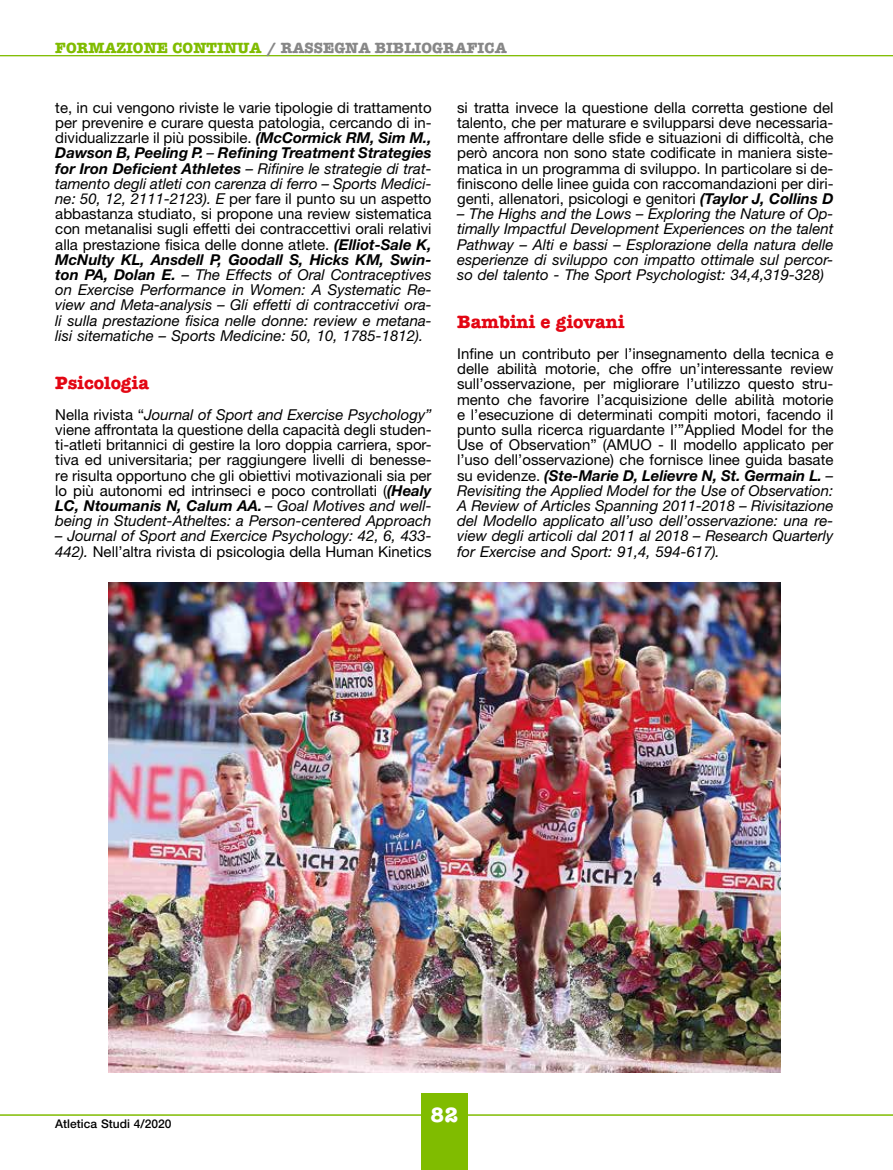
<style>
.page{position:relative;width:893px;height:1170px;background:#fff}
.page>*{position:absolute;margin:0;border:0;box-sizing:border-box;transform-origin:0 0}
.t1{font:700 21px "American Typewriter Std";color:#fff}
.t2{font:700 18px "American Typewriter Std";color:#e30613}
.t3{font:15px/15.1px "Helvetica Neue LT Std";color:#000;text-align:justify}
.t4{font:italic 15px/15.1px "Helvetica Neue LT Std";color:#000;text-align:justify}
.t5{font:700 15px "American Typewriter Std";color:#878787}
.t6{font:500 12px "Helvetica Neue LT Std";color:#000}
.s1{color:#80bc00}
.s2{font-style:normal}
.s3{font-weight:700}
.s4{font-style:italic}
.s5{font-weight:700;font-style:italic}
</style>
<div class="page">
<hr style="left:0;top:55px;width:893px;height:1px;background:#80bc00">
<hr style="left:0;top:1114px;width:893px;height:1px;background:#80bc00">
<div style="left:421px;top:1093px;width:47px;height:76px;background:#80bc00"></div>
<img style="left:108px;top:583px;width:672px;height:488px">
<p class="t5" style="left:55px;top:39px;width:453px"><span class="s1">FORMAZIONE CONTINUA</span> / RASSEGNA BIBLIOGRAFICA</p>
<p class="t4" style="left:55px;top:100px;width:378px"><span class="s2">te, in cui vengono riviste le varie tipologie di trattamento per prevenire e curare questa patologia, cercando di in&shy;dividualizzarle il più possibile.</span> <span class="s3">(McCormick RM, Sim M., Dawson B, Peeling P.</span> – <span class="s3">Refining Treatment Strategies for Iron Deficient Athletes</span> – Rifinire le strategie di trat&shy;tamento degli atleti con carenza di ferro – Sports Medici&shy;ne: 50, 12, 2111-2123). E <span class="s2">per fare il punto su un aspetto abbastanza studiato, si propone una review sistematica con metanalisi sugli effetti dei contraccettivi orali relativi alla prestazione fisica delle donne atlete.</span> <span class="s3">(Elliot-Sale K, McNulty KL, Ansdell P, Goodall S, Hicks KM, Swin&shy;ton PA, Dolan E.</span> – The Effects of Oral Contraceptives on Exercise Performance in Women: A Systematic Re&shy;view and Meta-analysis – Gli effetti di contraccetivi ora&shy;li sulla prestazione fisica nelle donne: review e metana&shy;lisi sitematiche – Sports Medicine: 50, 10, 1785-1812).</p>
<p class="t2" style="left:55px;top:372px;width:95px">Psicologia</p>
<p class="t3" style="left:55px;top:406px;width:378px">Nella rivista “<span class="s4">Journal of Sport and Exercise Psychology” </span>viene affrontata la questione della capacità degli studen&shy;ti-atleti britannici di gestire la loro doppia carriera, spor&shy;tiva ed universitaria; per raggiungere livelli di benesse&shy;re risulta opportuno che gli obiettivi motivazionali sia per lo più autonomi ed intrinseci e poco controllati (<span class="s5">(Healy LC, Ntoumanis N, Calum AA.</span> <span class="s4">– Goal Motives and well&shy;being in Student-Atheltes: a Person-centered Approach</span></p>
<p class="t4" style="left:55px;top:528px;width:378px">– Journal of Sport and Exercice Psychology: 42, 6, 433-<br>442). <span class="s2">Nell’altra rivista di psicologia della Human Kinetics</span></p>
<p class="t3" style="left:457px;top:100px;width:378px">si tratta invece la questione della corretta gestione del talento, che per maturare e svilupparsi deve necessaria&shy;mente affrontare delle sfide e situazioni di difficoltà, che però ancora non sono state codificate in maniera siste&shy;matica in un programma di sviluppo. In particolare si de&shy;finiscono delle linee guida con raccomandazioni per diri&shy;genti, allenatori, psicologi e genitori <span class="s5">(Taylor J, Collins D</span></p>
<p class="t4" style="left:457px;top:206px;width:378px">– The Highs and the Lows – Exploring the Nature of Op&shy;timally Impactful Development Experiences on the talent Pathway – Alti e bassi – Esplorazione della natura delle esperienze di sviluppo con impatto ottimale sul percor&shy;so del talento - The Sport Psychologist: 34,4,319-328)</p>
<p class="t2" style="left:457px;top:312px;width:169px">Bambini e giovani</p>
<p class="t3" style="left:457px;top:346px;width:378px">Infine un contributo per l’insegnamento della tecnica e delle abilità motorie, che offre un’interessante review sull’osservazione, per migliorare l’utilizzo questo stru&shy;mento che favorire l’acquisizione delle abilità motorie e l’esecuzione di determinati compiti motori, facendo il punto sulla ricerca riguardante l’”Applied Model for the Use of Observation” (AMUO - Il modello applicato per l’uso dell’osservazione) che fornisce linee guida basate su evidenze. <span class="s5">(Ste-Marie D, Lelievre N, St. Germain L.</span> <span class="s4">– Revisiting the Applied Model for the Use of Observation:<br>A Review of Articles Spanning 2011-2018 – Rivisitazione del Modello applicato all’uso dell’osservazione: una re&shy;view degli articoli dal 2011 al 2018 – Research Quarterly for Exercise and Sport: 91,4, 594-617).</span></p>
<p class="t6" style="left:55px;top:1115px;width:118px">Atletica Studi 4/2020</p>
<h1 class="t1" style="left:430px;top:1102px;width:29px">82</h1>
</div>
